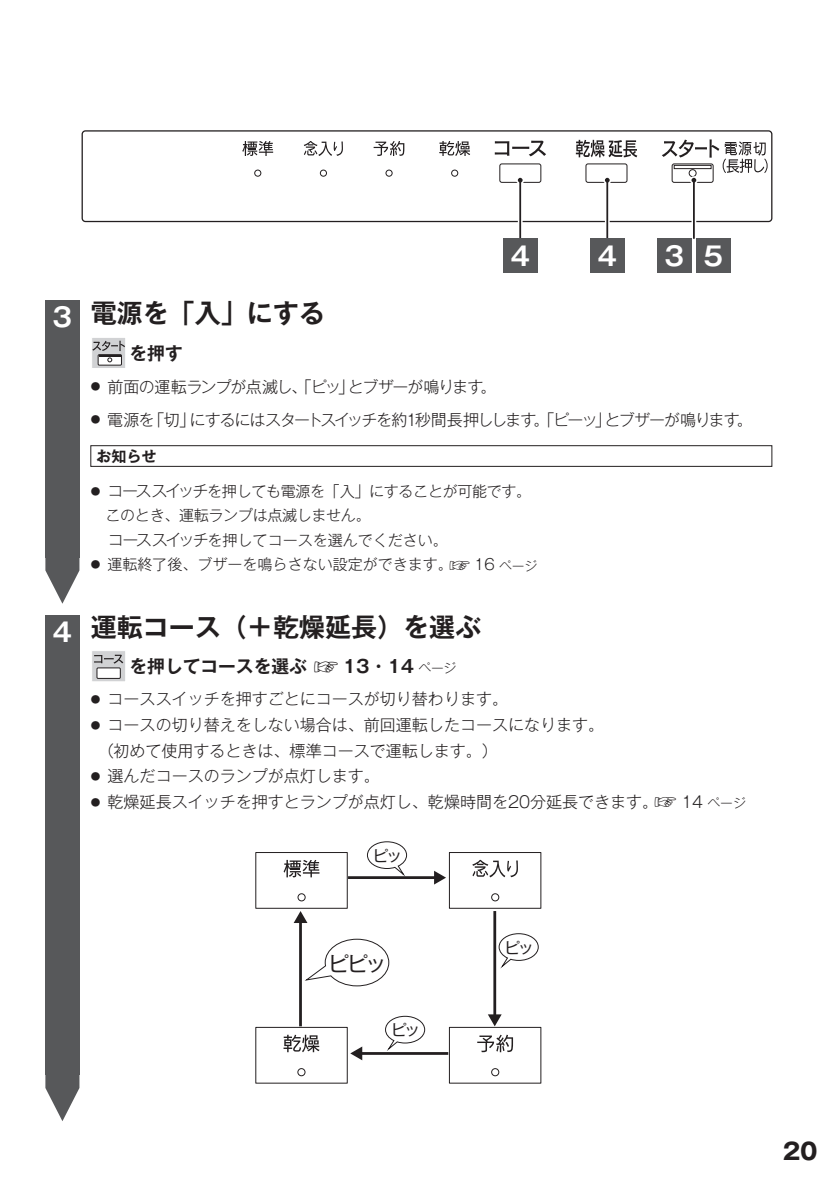
<style>
.page{position:relative;width:840px;height:1191px;background:#fff}
.page>*{position:absolute;margin:0;border:0;box-sizing:border-box;transform-origin:0 0}
.t1{font:700 26px "Gothic MB101 Pro De";color:#231f20}
.t2{font:700 26px "Gothic MB101 Pro De";color:#fff}
.t3{font:700 23px "Gothic MB101 Pro";color:#231f20}
.t4{font:21px "Gothic MB101 Pro";color:#231f20}
.t5{font:700 17.8px "Gothic MB101 Pro De";color:#231f20}
.t6{font:300 16px/25.6px "Gothic MB101 Pro";color:#231f20}
.t7{font:300 16px "Gothic MB101 Pro";letter-spacing:-.085em;color:#231f20}
.t8{font:300 16px "Gothic MB101 Pro";letter-spacing:-.055em;color:#231f20}
.t9{font:15.8px "Gothic MB101 Pro";color:#231f20}
.t10{font:300 15px "Gothic MB101 Pro";color:#231f20}
.t11{font:300 15px "Gothic MB101 Pro";letter-spacing:-.02em;color:#231f20}
.t12{font:700 15px "Gothic MB101 Pro De";color:#231f20}
.s1{font-size:9.6px}
.s2{font-size:16px}
.s3{font-weight:400;font-size:22.4px}
.s4{font-size:12.8px}
.s5{font-family:"Gothic MB101 Pro";font-weight:400;font-size:26.6px}
.s6{font-family:"Gothic MB101 Pro";font-weight:300;font-size:12.8px}
.s7{font-weight:400;font-size:24px}
</style>
<div class="page">
<svg style="left:45px;top:557px;width:34px;height:46px"></svg>
<svg style="left:45px;top:1074px;width:34px;height:47px"></svg>
<div style="left:45px;top:331px;width:34px;height:226px;background:#57585a"></div>
<div style="left:45px;top:638px;width:34px;height:436px;background:#57585a"></div>
<div style="left:45px;top:300px;width:34px;height:34px;background:#57585a"></div>
<div style="left:45px;top:615px;width:34px;height:34px;background:#57585a"></div>
<div style="left:90px;top:445px;width:681px;height:21px;border:1px solid #231f20"></div>
<div style="left:92px;top:337px;width:34px;height:31px;background:#d1d2d4"></div>
<div style="left:91px;top:337px;width:35px;height:32px;border:1px solid #fff"></div>
<div style="left:98px;top:355px;width:23px;height:10px;background:#fff"></div>
<div style="left:98px;top:354px;width:24px;height:11px;border:1px solid #231f20"></div>
<svg style="left:108px;top:358px;width:4px;height:4px"></svg>
<svg style="left:92px;top:341px;width:33px;height:10px"></svg>
<hr style="left:99px;top:355px;width:21px;height:2px;background:#231f20">
<div style="left:92px;top:650px;width:34px;height:32px;background:#d1d2d4"></div>
<div style="left:91px;top:650px;width:35px;height:32px;border:1px solid #fff"></div>
<div style="left:97px;top:668px;width:23px;height:10px;background:#fff"></div>
<div style="left:97px;top:667px;width:23px;height:11px;border:1px solid #231f20"></div>
<svg style="left:94px;top:654px;width:29px;height:9px"></svg>
<hr style="left:299px;top:921px;width:3px;height:105px;background:#231f20">
<svg style="left:293px;top:911px;width:14px;height:12px"></svg>
<hr style="left:493px;top:911px;width:3px;height:105px;background:#231f20">
<svg style="left:488px;top:1014px;width:13px;height:12px"></svg>
<hr style="left:360px;top:1052px;width:88px;height:2px;background:#231f20">
<svg style="left:350px;top:1046px;width:12px;height:14px"></svg>
<hr style="left:348px;top:876px;width:88px;height:3px;background:#231f20">
<svg style="left:434px;top:870px;width:12px;height:14px"></svg>
<svg style="left:304px;top:938px;width:85px;height:48px"></svg>
<svg style="left:366px;top:841px;width:41px;height:36px"></svg>
<svg style="left:498px;top:933px;width:40px;height:36px"></svg>
<svg style="left:385px;top:1015px;width:40px;height:36px"></svg>
<svg style="left:477px;top:1034px;width:35px;height:18px"></svg>
<div style="left:491px;top:1068px;width:7px;height:8px;border:1px solid #231f20;border-radius:50%"></div>
<div style="left:449px;top:1027px;width:92px;height:56px;border:1px solid #231f20"></div>
<div style="left:297px;top:1068px;width:8px;height:8px;border:1px solid #231f20;border-radius:50%"></div>
<svg style="left:283px;top:1034px;width:36px;height:18px"></svg>
<div style="left:255px;top:1027px;width:92px;height:56px;border:1px solid #231f20"></div>
<svg style="left:283px;top:860px;width:36px;height:17px"></svg>
<div style="left:297px;top:893px;width:8px;height:8px;border:1px solid #231f20;border-radius:50%"></div>
<div style="left:255px;top:852px;width:92px;height:56px;border:1px solid #231f20"></div>
<svg style="left:472px;top:860px;width:45px;height:17px"></svg>
<div style="left:491px;top:893px;width:7px;height:8px;border:1px solid #231f20;border-radius:50%"></div>
<div style="left:449px;top:852px;width:92px;height:56px;border:1px solid #231f20"></div>
<div style="left:81px;top:130px;width:691px;height:92px;border:1px solid #231f20;border-radius:3px"></div>
<div style="left:585px;top:164px;width:42px;height:19px;border:1px solid #231f20;border-radius:2px"></div>
<div style="left:499px;top:164px;width:42px;height:19px;border:1px solid #231f20;border-radius:2px"></div>
<svg style="left:494px;top:141px;width:52px;height:15px"></svg>
<svg style="left:575px;top:140px;width:62px;height:17px"></svg>
<div style="left:385px;top:170px;width:7px;height:6px;border:1px solid #231f20;border-radius:50%"></div>
<div style="left:451px;top:170px;width:7px;height:6px;border:1px solid #231f20;border-radius:50%"></div>
<svg style="left:439px;top:141px;width:31px;height:15px"></svg>
<svg style="left:304px;top:141px;width:39px;height:15px"></svg>
<svg style="left:242px;top:141px;width:31px;height:15px"></svg>
<svg style="left:373px;top:141px;width:31px;height:15px"></svg>
<div style="left:254px;top:170px;width:7px;height:6px;border:1px solid #231f20;border-radius:50%"></div>
<svg style="left:320px;top:170px;width:6px;height:6px"></svg>
<div style="left:517px;top:180px;width:5px;height:55px;background:#fff"></div>
<div style="left:516px;top:176px;width:8px;height:8px;border:3px solid #fff;border-radius:50%"></div>
<hr style="left:519px;top:180px;width:2px;height:59px;background:#231f20">
<svg style="left:517px;top:178px;width:5px;height:5px"></svg>
<div style="left:604px;top:180px;width:5px;height:55px;background:#fff"></div>
<div style="left:603px;top:176px;width:8px;height:8px;border:3px solid #fff;border-radius:50%"></div>
<hr style="left:606px;top:180px;width:2px;height:59px;background:#231f20">
<svg style="left:604px;top:178px;width:5px;height:5px"></svg>
<div style="left:691px;top:180px;width:5px;height:55px;background:#4f4b4c"></div>
<div style="left:689px;top:176px;width:8px;height:8px;border:3px solid #fff;border-radius:50%"></div>
<hr style="left:692px;top:180px;width:2px;height:59px;background:#231f20">
<svg style="left:662px;top:139px;width:105px;height:44px"></svg>
<div style="left:503px;top:239px;width:34px;height:34px;background:#57585a"></div>
<div style="left:657px;top:239px;width:34px;height:34px;background:#57585a"></div>
<div style="left:590px;top:239px;width:34px;height:34px;background:#57585a"></div>
<div style="left:696px;top:239px;width:34px;height:34px;background:#57585a"></div>
<h1 class="t2" style="left:52px;top:296px;width:21px">3</h1>
<h1 class="t2" style="left:52px;top:610px;width:21px">4</h1>
<h1 class="t2" style="left:510px;top:234px;width:21px">4</h1>
<h1 class="t2" style="left:597px;top:234px;width:21px">4</h1>
<h1 class="t2" style="left:664px;top:234px;width:60px">3 5</h1>
<h1 class="t1" style="left:91px;top:292px;width:236px">電源を「入」にする</h1>
<p class="t5" style="left:129px;top:338px;width:55px">を押す</p>
<p class="t8" style="left:91px;top:373px;width:407px"><sup>●</sup> 前面の運転ランプが点滅し、「ピッ」とブザーが鳴ります。</p>
<p class="t7" style="left:91px;top:406px;width:663px"><sup>●</sup> 電源を「切」にするにはスタートスイッチを約1秒間長押しします。「ピーッ」とブザーが鳴ります。</p>
<p class="t12" style="left:96px;top:443px;width:61px">お知らせ</p>
<p class="t11" style="left:91px;top:478px;width:442px"><span class="s1">●</span> <span class="s2">コーススイッチ</span>を押しても電源を「入」にすることが可能です。</p>
<p class="t11" style="left:91px;top:503px;width:281px">　このとき、運転ランプは点滅しません。</p>
<p class="t10" style="left:108px;top:528px;width:341px"><span class="s2">コーススイッチ</span>を押してコースを選んでください。</p>
<p class="t10" style="left:91px;top:552px;width:448px"><span class="s1">●</span> 運転終了後、ブザーを鳴らさない設定ができます。<span class="s3">☞</span> 16 <span class="s4">ページ</span></p>
<h1 class="t1" style="left:91px;top:605px;width:392px">運転コース（＋乾燥延長）を選ぶ</h1>
<p class="t5" style="left:129px;top:651px;width:328px">を押してコースを選ぶ <span class="s5">☞</span> 13・14 <span class="s6">ページ</span></p>
<p class="t6" style="left:91px;top:684px;width:418px"><sup>●</sup> コーススイッチを押すごとにコースが切り替わります。</p>
<p class="t6" style="left:98px;top:710px;width:507px;text-indent:-7px"><sup>●</sup> コースの切り替えをしない場合は、前回運転したコースになります。（初めて使用するときは、標準コースで運転します。）</p>
<p class="t6" style="left:91px;top:761px;width:290px"><sup>●</sup> 選んだコースのランプが点灯します。</p>
<p class="t6" style="left:91px;top:787px;width:656px"><sup>●</sup> 乾燥延長スイッチを押すとランプが点灯し、乾燥時間を20分延長できます。<span class="s7">☞</span> 14 <span class="s4">ページ</span></p>
<p class="t9" style="left:372px;top:842px;width:31px">ピッ</p>
<h3 class="t4" style="left:327px;top:946px;width:60px">ピピッ</h3>
<p class="t9" style="left:390px;top:1017px;width:31px">ピッ</p>
<p class="t9" style="left:504px;top:934px;width:31px">ピッ</p>
<h2 class="t3" style="left:782px;top:1132px;width:36px">20</h2>
</div>
